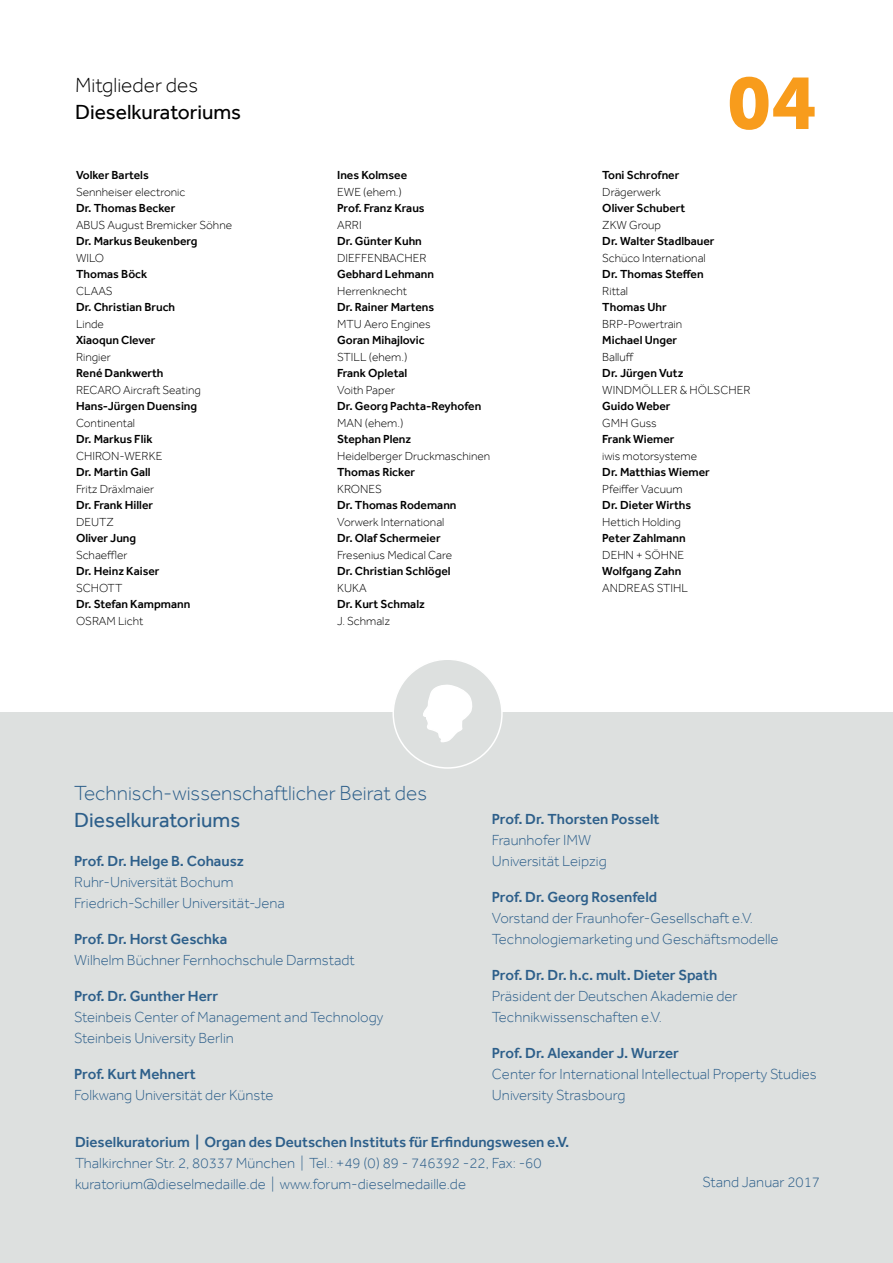
<style>
.page{position:relative;width:893px;height:1263px;background:#fff}
.page>*{position:absolute;margin:0;border:0;box-sizing:border-box;transform-origin:0 0}
.t1{font:72px "Museo Slab 900";color:#f89c1c}
.t2{font:300 21px/27px "Effra";color:#2d5f8a}
.t3{font:21px "Effra";color:#000}
.t4{font:300 21px "Effra";color:#000}
.t5{font:300 15px "Effra";color:#2d5f8a}
.t6{font:500 15px "Effra";color:#2d5f8a}
.t7{font:500 12px "Effra";color:#000}
.t8{font:300 12px "Effra";color:#000}
.s1{font-weight:400}
</style>
<div class="page">
<div style="left:0;top:712px;width:893px;height:551px;background:#dde0df"></div>
<svg style="left:392px;top:660px;width:111px;height:109px"></svg>
<p class="t4" style="left:75px;top:73px;width:125px">Mitglieder des</p>
<p class="t3" style="left:75px;top:100px;width:168px">Dieselkuratoriums</p>
<p class="t7" style="left:76px;top:168px;width:74px">Volker Bartels</p>
<p class="t8" style="left:76px;top:185px;width:111px">Sennheiser electronic</p>
<p class="t7" style="left:76px;top:201px;width:101px">Dr. Thomas Becker</p>
<p class="t8" style="left:76px;top:218px;width:158px">ABUS August Bremicker Söhne</p>
<p class="t7" style="left:76px;top:234px;width:123px">Dr. Markus Beukenberg</p>
<p class="t8" style="left:76px;top:251px;width:30px">WILO</p>
<p class="t7" style="left:76px;top:267px;width:73px">Thomas Böck</p>
<p class="t8" style="left:76px;top:284px;width:38px">CLAAS</p>
<p class="t7" style="left:76px;top:300px;width:101px">Dr. Christian Bruch</p>
<p class="t8" style="left:76px;top:317px;width:29px">Linde</p>
<p class="t7" style="left:76px;top:333px;width:81px">Xiaoqun Clever</p>
<p class="t8" style="left:76px;top:350px;width:36px">Ringier</p>
<p class="t7" style="left:76px;top:366px;width:89px">René Dankwerth</p>
<p class="t8" style="left:76px;top:383px;width:126px">RECARO Aircraft Seating</p>
<p class="t7" style="left:76px;top:399px;width:123px">Hans-Jürgen Duensing</p>
<p class="t8" style="left:76px;top:416px;width:61px">Continental</p>
<p class="t7" style="left:76px;top:432px;width:78px">Dr. Markus Flik</p>
<p class="t8" style="left:76px;top:449px;width:88px">CHIRON-WERKE</p>
<p class="t7" style="left:76px;top:465px;width:76px">Dr. Martin Gall</p>
<p class="t8" style="left:76px;top:482px;width:80px">Fritz Dräxlmaier</p>
<p class="t7" style="left:76px;top:498px;width:79px">Dr. Frank Hiller</p>
<p class="t8" style="left:76px;top:515px;width:39px">DEUTZ</p>
<p class="t7" style="left:76px;top:531px;width:62px">Oliver Jung</p>
<p class="t8" style="left:76px;top:548px;width:53px">Schaeffler</p>
<p class="t7" style="left:76px;top:564px;width:85px">Dr. Heinz Kaiser</p>
<p class="t8" style="left:76px;top:581px;width:48px">SCHOTT</p>
<p class="t7" style="left:76px;top:597px;width:116px">Dr. Stefan Kampmann</p>
<p class="t8" style="left:76px;top:614px;width:69px">OSRAM Licht</p>
<p class="t7" style="left:337px;top:168px;width:71px">Ines Kolmsee</p>
<p class="t8" style="left:337px;top:185px;width:66px">EWE (ehem.)</p>
<p class="t7" style="left:337px;top:201px;width:89px">Prof. Franz Kraus</p>
<p class="t8" style="left:337px;top:218px;width:26px">ARRI</p>
<p class="t7" style="left:337px;top:234px;width:86px">Dr. Günter Kuhn</p>
<p class="t8" style="left:337px;top:251px;width:91px">DIEFFENBACHER</p>
<p class="t7" style="left:337px;top:267px;width:98px">Gebhard Lehmann</p>
<p class="t8" style="left:337px;top:284px;width:72px">Herrenknecht</p>
<p class="t7" style="left:337px;top:300px;width:99px">Dr. Rainer Martens</p>
<p class="t8" style="left:337px;top:317px;width:95px">MTU Aero Engines</p>
<p class="t7" style="left:337px;top:333px;width:89px">Goran Mihajlovic</p>
<p class="t8" style="left:337px;top:350px;width:72px">STILL (ehem.)</p>
<p class="t7" style="left:337px;top:366px;width:72px">Frank Opletal</p>
<p class="t8" style="left:337px;top:383px;width:59px">Voith Paper</p>
<p class="t7" style="left:337px;top:399px;width:146px">Dr. Georg Pachta-Reyhofen</p>
<p class="t8" style="left:337px;top:416px;width:68px">MAN (ehem.)</p>
<p class="t7" style="left:337px;top:432px;width:76px">Stephan Plenz</p>
<p class="t8" style="left:337px;top:449px;width:155px">Heidelberger Druckmaschinen</p>
<p class="t7" style="left:337px;top:465px;width:79px">Thomas Ricker</p>
<p class="t8" style="left:337px;top:482px;width:46px">KRONES</p>
<p class="t7" style="left:337px;top:498px;width:121px">Dr. Thomas Rodemann</p>
<p class="t8" style="left:337px;top:515px;width:109px">Vorwerk International</p>
<p class="t7" style="left:337px;top:531px;width:105px">Dr. Olaf Schermeier</p>
<p class="t8" style="left:337px;top:548px;width:116px">Fresenius Medical Care</p>
<p class="t7" style="left:337px;top:564px;width:115px">Dr. Christian Schlögel</p>
<p class="t8" style="left:337px;top:581px;width:31px">KUKA</p>
<p class="t7" style="left:337px;top:597px;width:89px">Dr. Kurt Schmalz</p>
<p class="t8" style="left:337px;top:614px;width:54px">J. Schmalz</p>
<p class="t1" style="left:726px;top:62px;width:92px">04</p>
<p class="t7" style="left:602px;top:168px;width:79px">Toni Schrofner</p>
<p class="t8" style="left:602px;top:185px;width:60px">Drägerwerk</p>
<p class="t7" style="left:602px;top:201px;width:84px">Oliver Schubert</p>
<p class="t8" style="left:602px;top:218px;width:60px">ZKW Group</p>
<p class="t7" style="left:602px;top:234px;width:114px">Dr. Walter Stadlbauer</p>
<p class="t8" style="left:602px;top:251px;width:105px">Schüco International</p>
<p class="t7" style="left:602px;top:267px;width:103px">Dr. Thomas Steffen</p>
<p class="t8" style="left:602px;top:284px;width:27px">Rittal</p>
<p class="t7" style="left:602px;top:300px;width:66px">Thomas Uhr</p>
<p class="t8" style="left:602px;top:317px;width:81px">BRP-Powertrain</p>
<p class="t7" style="left:602px;top:333px;width:76px">Michael Unger</p>
<p class="t8" style="left:602px;top:350px;width:33px">Balluff</p>
<p class="t7" style="left:602px;top:366px;width:83px">Dr. Jürgen Vutz</p>
<p class="t8" style="left:602px;top:383px;width:150px">WINDMÖLLER &amp; HÖLSCHER</p>
<p class="t7" style="left:602px;top:399px;width:70px">Guido Weber</p>
<p class="t8" style="left:602px;top:416px;width:56px">GMH Guss</p>
<p class="t7" style="left:602px;top:432px;width:74px">Frank Wiemer</p>
<p class="t8" style="left:602px;top:449px;width:96px">iwis motorsysteme</p>
<p class="t7" style="left:602px;top:465px;width:109px">Dr. Matthias Wiemer</p>
<p class="t8" style="left:602px;top:482px;width:82px">Pfeiffer Vacuum</p>
<p class="t7" style="left:602px;top:498px;width:90px">Dr. Dieter Wirths</p>
<p class="t8" style="left:602px;top:515px;width:80px">Hettich Holding</p>
<p class="t7" style="left:602px;top:531px;width:85px">Peter Zahlmann</p>
<p class="t8" style="left:602px;top:548px;width:83px">DEHN + SÖHNE</p>
<p class="t7" style="left:602px;top:564px;width:80px">Wolfgang Zahn</p>
<p class="t8" style="left:602px;top:581px;width:87px">ANDREAS STIHL</p>
<p class="t2" style="left:74px;top:779px;width:354px">Technisch-wissenschaftlicher Beirat des<br><span class="s1">Dieselkuratoriums</span></p>
<p class="t6" style="left:74px;top:852px;width:171px">Prof. Dr. Helge B. Cohausz</p>
<p class="t5" style="left:74px;top:873px;width:161px">Ruhr-Universität Bochum</p>
<p class="t5" style="left:74px;top:894px;width:212px">Friedrich-Schiller Universität-Jena</p>
<p class="t6" style="left:74px;top:930px;width:155px">Prof. Dr. Horst Geschka</p>
<p class="t5" style="left:74px;top:951px;width:282px">Wilhelm Büchner Fernhochschule Darmstadt</p>
<p class="t6" style="left:74px;top:987px;width:146px">Prof. Dr. Gunther Herr</p>
<p class="t5" style="left:74px;top:1008px;width:311px">Steinbeis Center of Management and Technology</p>
<p class="t5" style="left:74px;top:1029px;width:161px">Steinbeis University Berlin</p>
<p class="t6" style="left:74px;top:1065px;width:123px">Prof. Kurt Mehnert</p>
<p class="t5" style="left:74px;top:1086px;width:201px">Folkwang Universität der Künste</p>
<p class="t6" style="left:492px;top:810px;width:169px">Prof. Dr. Thorsten Posselt</p>
<p class="t5" style="left:492px;top:831px;width:101px">Fraunhofer IMW</p>
<p class="t5" style="left:492px;top:852px;width:116px">Universität Leipzig</p>
<p class="t6" style="left:492px;top:888px;width:167px">Prof. Dr. Georg Rosenfeld</p>
<p class="t5" style="left:492px;top:909px;width:263px">Vorstand der Fraunhofer-Gesellschaft e.V.</p>
<p class="t5" style="left:492px;top:930px;width:288px">Technologiemarketing und Geschäftsmodelle</p>
<p class="t6" style="left:492px;top:966px;width:227px">Prof. Dr. Dr. h.c. mult. Dieter Spath</p>
<p class="t5" style="left:492px;top:987px;width:247px">Präsident der Deutschen Akademie der</p>
<p class="t5" style="left:492px;top:1008px;width:172px">Technikwissenschaften e.V.</p>
<p class="t6" style="left:492px;top:1044px;width:188px">Prof. Dr. Alexander J. Wurzer</p>
<p class="t5" style="left:492px;top:1065px;width:326px">Center for International Intellectual Property Studies</p>
<p class="t5" style="left:492px;top:1086px;width:135px">University Strasbourg</p>
<p class="t6" style="left:75px;top:1132px;width:496px">Dieselkuratorium | Organ des Deutschen Instituts für Erfindungswesen e.V.</p>
<p class="t5" style="left:75px;top:1154px;width:468px">Thalkirchner Str. 2, 80337 München | Tel.: +49 (0) 89 - 746392 -22, Fax: -60</p>
<p class="t5" style="left:75px;top:1175px;width:393px">kuratorium@dieselmedaille.de | www.forum-dieselmedaille.de</p>
<p class="t5" style="left:702px;top:1173px;width:119px">Stand Januar 2017</p>
</div>
